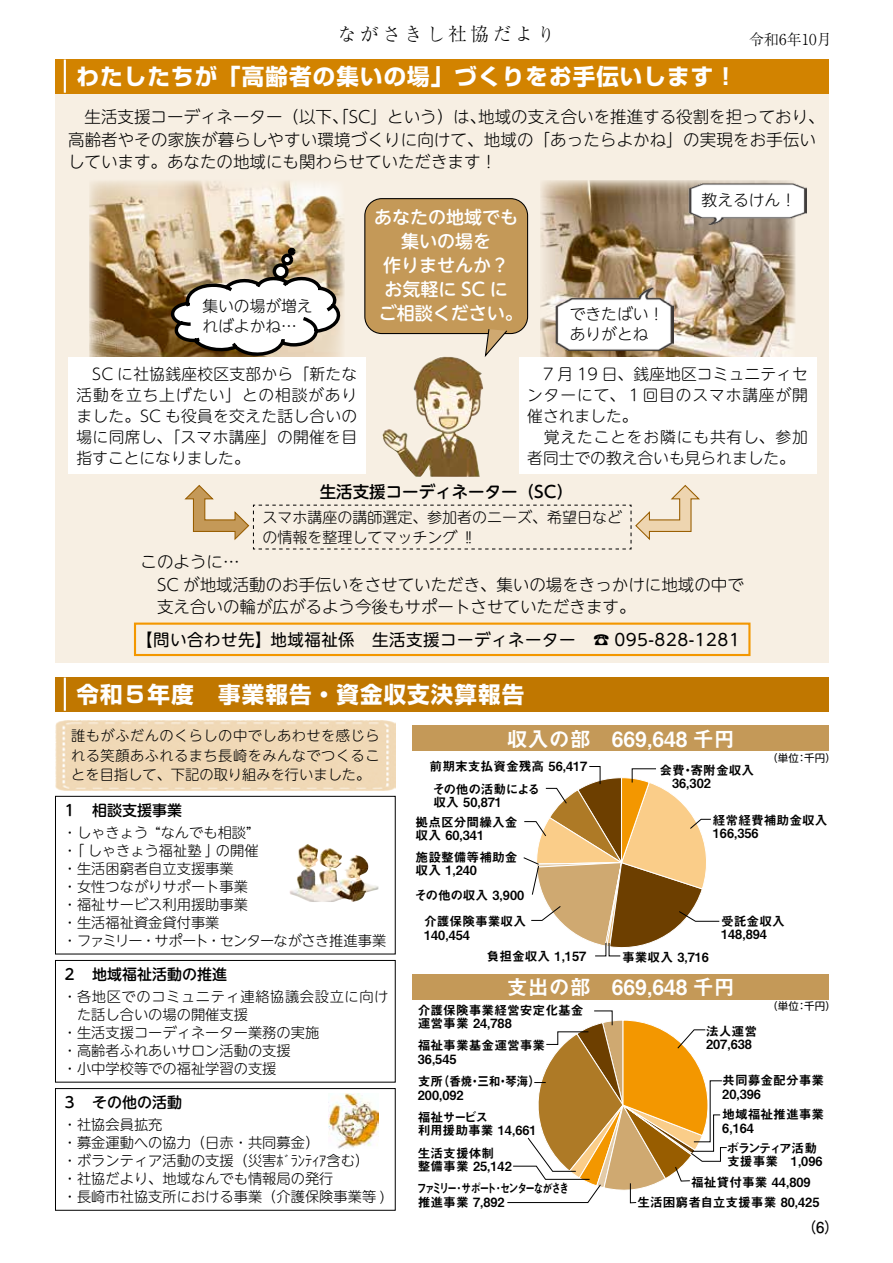
<style>
.page{position:relative;width:893px;height:1263px;background:#fff}
.page>*{position:absolute;margin:0;border:0;box-sizing:border-box;transform-origin:0 0}
.t1{font:700 22.5px "Shin Go Pr 5";letter-spacing:.05em;color:#fff}
.t2{font:21px "Midashi Go Pro MB31";color:#fff}
.t3{font:300 18.45px "Ryumin Pr 5";letter-spacing:.2em;color:#000}
.t4{font:500 18px/24px "UD Shin M Go Pr 6 N";color:#fff;text-align:center}
.t5{font:300 16.5px/22.5px "UD Shin M Go Pr 6 N";color:#000}
.t6{font:16.5px "UD Shin M Go Pr 6 N";letter-spacing:.03em;color:#000}
.t7{font:500 16.5px "UD Shin M Go Pr 6 N";color:#000}
.t8{font:300 15.75px/21px "UD Shin M Go Pr 6 N";letter-spacing:.01em;color:#000}
.t9{font:300 15px/19.5px "UD Shin M Go Pr 6 N";color:#000}
.t10{font:500 15px "UD Shin M Go Pr 6 N";color:#000}
.t11{font:300 15px "Ryumin Pr 5";color:#000}
.t12{font:700 15px "Futo Go B101 Pr 5";color:#000}
.t13{font:300 14.25px/18px "UD Shin M Go Pr 6 N";color:#000}
.t14{font:300 14.25px "UD Shin M Go Pr 6 N";letter-spacing:.045em;color:#000}
.t15{font:12.75px/13.5px "Midashi Go Pro MB31";color:#000}
.t16{font:12.75px/13.5px "Midashi Go Pro MB31";letter-spacing:-.165em;color:#000;scale:.8 1}
.t17{font:12.75px/13.5px "Midashi Go Pro MB31";letter-spacing:-.03em;color:#000}
.t18{font:12.75px/13.5px "Midashi Go Pro MB31";letter-spacing:-.12em;color:#000}
.t19{font:12.75px "Midashi Go Pro MB31";color:#000;scale:.9 1}
.t20{font:10.5px "UD Shin M Go Pr 6";color:#000}
.s1{font-size:18px}
</style>
<div class="page">
<div style="left:55px;top:94px;width:774px;height:569px;background:#f7efe3"></div>
<div style="left:55px;top:60px;width:774px;height:34px;background:#d28300"></div>
<hr style="left:64px;top:60px;width:2px;height:33px;background:#fff">
<div style="left:55px;top:677px;width:774px;height:34px;background:#c07700"></div>
<hr style="left:64px;top:677px;width:2px;height:34px;background:#fff">
<img style="left:328px;top:1094px;width:51px;height:54px">
<img style="left:89px;top:180px;width:255px;height:177px">
<img style="left:290px;top:844px;width:88px;height:58px">
<div style="left:55px;top:720px;width:340px;height:70px;background:#f0d9b7"></div>
<img style="left:540px;top:180px;width:255px;height:177px">
<div style="left:365px;top:199px;width:163px;height:135px;background:#c49958;border-radius:17px"></div>
<div style="left:364px;top:198px;width:164px;height:136px;border:1px solid #000;border-radius:17px"></div>
<svg style="left:484px;top:329px;width:24px;height:28px"></svg>
<div style="left:68px;top:357px;width:298px;height:117px;background:#fff"></div>
<div style="left:519px;top:357px;width:297px;height:117px;background:#fff"></div>
<img style="left:382px;top:356px;width:101px;height:121px">
<svg style="left:184px;top:485px;width:516px;height:65px"></svg>
<img style="left:688px;top:184px;width:118px;height:40px">
<img style="left:555px;top:287px;width:118px;height:64px">
<svg style="left:170px;top:246px;width:172px;height:110px;background:#c7bcac"></svg>
<div style="left:55px;top:796px;width:340px;height:158px;border:1px solid #000"></div>
<div style="left:55px;top:960px;width:340px;height:122px;border:1px solid #000"></div>
<div style="left:55px;top:1088px;width:340px;height:122px;border:1px solid #000"></div>
<div style="left:412px;top:726px;width:417px;height:25px;background:#c49958"></div>
<div style="left:412px;top:974px;width:417px;height:25px;background:#c49958"></div>
<svg style="left:523px;top:766px;width:197px;height:190px"></svg>
<svg style="left:507px;top:1010px;width:220px;height:193px"></svg>
<div style="left:134px;top:622px;width:616px;height:34px;border:2px solid #f39700"></div>
<p class="t3" style="left:338px;top:19px;width:219px">ながさきし社協だよ<span class="s1">り</span></p>
<h1 class="t1" style="left:77px;top:59px;width:662px">わたしたちが「高齢者の集いの場」づくりをお手伝いします!</h1>
<p class="t11" style="left:749px;top:27px;width:84px">令和年6 10月</p>
<p class="t5" style="left:68px;top:105px;width:750px">　生活支援コーディネーター（以下、「SC」という）は、<br>高齢者やその家族が暮らしやすい環境づくりに向けて、地域の「あったらよかね」の実現をお手伝いしています。あなたの地域にも関わらせていただきます!</p>
<p class="t5" style="left:478px;top:105px;width:348px">地域の支え合いを推進する役割を担っており、</p>
<p class="t8" style="left:202px;top:296px;width:112px;line-height:19.5px">集いの場が増えればよかね...</p>
<p class="t4" style="left:374px;top:204px;width:150px">あなたの地域でも集いの場を<br>作りませんか?お気軽に SC に<br>ご相談ください。</p>
<p class="t8" style="left:570px;top:304px;width:96px;line-height:19.5px">できたばい!ありがとね</p>
<p class="t8" style="left:702px;top:189px;width:96px">教えるけん!</p>
<p class="t8" style="left:77px;top:362px;width:282px;text-align:justify">　SC に社協銭座校区支部から「新たな活動を立ち上げたい」との相談がありました。SC も役員を交えた話し合いの場に同席し、「スマホ講座」の開催を目指すことになりました。</p>
<p class="t8" style="left:527px;top:362px;width:282px">　7 月 19 日、銭座地区コミュニティセンターにて、１回目のスマホ講座が開催されました。<br>　覚えたことをお隣にも共有し、参加者同士での教え合いも見られました。</p>
<p class="t7" style="left:320px;top:478px;width:255px">生活支援コーディネーター（SC(</p>
<p class="t9" style="left:262px;top:507px;width:361px">スマホ講座の講師選定、参加者のニーズ、希望日などの情報を整理してマッチング !!</p>
<p class="t5" style="left:141px;top:550px;width:605px">このように...<br>　SC が地域活動のお手伝いをさせていただき、集いの場をきっかけに地域の中で　支え合いの輪が広がるよう今後もサポートさせていただきます。</p>
<p class="t6" style="left:136px;top:626px;width:441px">【問い合わせ先】地域福祉係　生活支援コーディネーター</p>
<h1 class="t1" style="left:77px;top:677px;width:449px">令和５年度　事業報告・資金収支決算報告</h1>
<p class="t6" style="left:593px;top:626px;width:148px">☎ 095-828-1281</p>
<p class="t13" style="left:71px;top:725px;width:310px;line-height:19.5px;text-align:justify">誰もがふだんのくらしの中でしあわせを感じられる笑顔あふれるまち長崎をみんなでつくることを目指して、下記の取り組みを行いました。</p>
<p class="t10" style="left:62px;top:798px;width:122px">１　相談支援事業</p>
<p class="t13" style="left:155px;top:822px;width:98px">“なんでも相談“</p>
<p class="t13" style="left:63px;top:822px;width:325px">・しゃきょう<br>・｢しゃきょう福祉塾｣の開催<br>・生活困窮者自立支援事業<br>・女性つながりサポート事業<br>・福祉サービス利用援助事業<br>・生活福祉資金貸付事業<br>・ファミリー・サポート・センターながさき推進事業</p>
<p class="t10" style="left:62px;top:962px;width:167px">２　地域福祉活動の推進</p>
<p class="t14" style="left:63px;top:985px;width:327px">・各地区でのコミュニティ連絡協議会設立に向け</p>
<p class="t13" style="left:77px;top:1005px;width:173px">た話し合いの場の開催支援</p>
<p class="t13" style="left:63px;top:1023px;width:258px">・生活支援コーディネーター業務の実施</p>
<p class="t13" style="left:63px;top:1041px;width:230px">・高齢者ふれあいサロン活動の支援</p>
<p class="t13" style="left:63px;top:1059px;width:215px">・小中学校等での福祉学習の支援</p>
<p class="t10" style="left:62px;top:1090px;width:122px">３　その他の活動</p>
<p class="t13" style="left:63px;top:1115px;width:324px">・社協会員拡充<br>・募金運動への協力（日赤・共同募金(<br>・ボランティア活動の支援（災害ﾎﾞﾗﾝﾃｨｱ含む(・社協だより、地域なんでも情報局の発行<br>・長崎市社協支所における事業（介護保険事業等 (</p>
<h2 class="t2" style="left:507px;top:722px;width:229px">収入の部　669,648 千円</h2>
<p class="t15" style="left:430px;top:758px;width:159px">前期末支払資金残高 56,417</p>
<p class="t17" style="left:432px;top:781px;width:109px">その他の活動による収入 50,871</p>
<p class="t15" style="left:659px;top:762px;width:96px">会費寄附金収入</p>
<p class="t15" style="left:672px;top:762px;width:40px;text-align:center">・<br>36,302</p>
<p class="t20" style="left:767px;top:749px;width:33px">（単位</p>
<p class="t20" style="left:804px;top:749px;width:33px">千円(</p>
<p class="t20" style="left:796px;top:749px;width:12px">：</p>
<p class="t15" style="left:416px;top:814px;width:103px">拠点区分間繰入金収入 60,341</p>
<p class="t15" style="left:416px;top:848px;width:103px">施設整備等補助金収入 1,240</p>
<p class="t17" style="left:414px;top:887px;width:111px">その他の収入 3,900</p>
<p class="t15" style="left:424px;top:913px;width:103px">介護保険事業収入<br>140,454</p>
<p class="t15" style="left:487px;top:947px;width:101px">負担金収入 1,157</p>
<p class="t15" style="left:713px;top:812px;width:116px">経常経費補助金収入<br>166,356</p>
<p class="t15" style="left:622px;top:949px;width:88px">事業収入 3,716</p>
<p class="t15" style="left:721px;top:913px;width:65px">受託金収入<br>148,894</p>
<h2 class="t2" style="left:507px;top:970px;width:229px">支出の部　669,648 千円</h2>
<p class="t15" style="left:418px;top:1002px;width:167px">介護保険事業経営安定化基金運営事業 24,788</p>
<p class="t15" style="left:418px;top:1037px;width:129px">福祉事業基金運営事業<br>36,545</p>
<p class="t19" style="left:438px;top:1071px;width:115px">（香焼三和琴海(</p>
<p class="t15" style="left:418px;top:1073px;width:47px">支所<br>200,092</p>
<p class="t19" style="left:469px;top:1071px;width:14px">・</p>
<p class="t19" style="left:497px;top:1071px;width:14px">・</p>
<p class="t15" style="left:418px;top:1109px;width:120px">福祉サービス<br>利用援助事業 14,661</p>
<p class="t15" style="left:418px;top:1144px;width:95px">生活支援体制<br>整備事業 25,142</p>
<p class="t16" style="left:417px;top:1180px;width:192px">ファミリー･サポート･センターながさき推進事業 7,892</p>
<p class="t20" style="left:767px;top:997px;width:33px">（単位</p>
<p class="t20" style="left:804px;top:997px;width:33px">千円(</p>
<p class="t20" style="left:796px;top:997px;width:12px">：</p>
<p class="t15" style="left:706px;top:1022px;width:52px">法人運営<br>207,638</p>
<p class="t15" style="left:722px;top:1072px;width:103px">共同募金配分事業<br>20,396</p>
<p class="t15" style="left:722px;top:1106px;width:103px">地域福祉推進事業<br>6,164</p>
<p class="t18" style="left:791px;top:1140px;width:33px;text-indent:-64px">ボランティア活動<br>1,096</p>
<p class="t15" style="left:727px;top:1153px;width:52px">支援事業</p>
<p class="t15" style="left:691px;top:1173px;width:121px">福祉貸付事業 44,809</p>
<p class="t15" style="left:637px;top:1194px;width:184px">生活困窮者自立支援事業 80,425</p>
<p class="t12" style="left:801px;top:1215px;width:40px">) (6</p>
</div>
